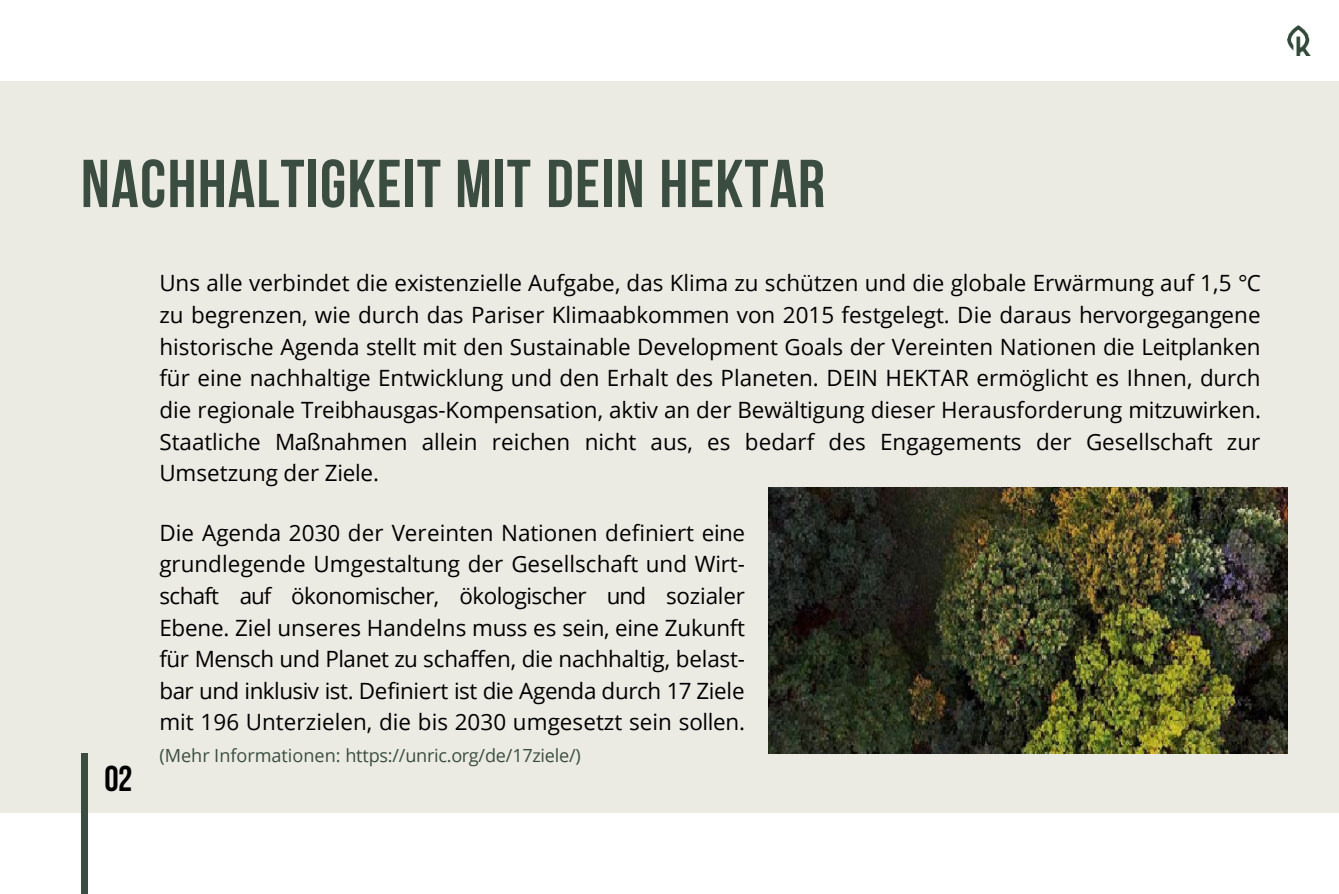
<style>
.page{position:relative;width:1339px;height:894px;background:#fff}
.page>*{position:absolute;margin:0;border:0;box-sizing:border-box;transform-origin:0 0}
.t1{font:67.5px "Bebas Neue";letter-spacing:.02em;color:#3a4d40}
.t2{font:36px "Bebas Neue";color:#000}
.t3{font:22.5px/31.5px "Open Sans";color:#000;text-align:justify}
.t4{font:18px "Open Sans";letter-spacing:-.01em;color:#3a4d40}
</style>
<div class="page">
<div style="left:0;top:81px;width:1339px;height:731px;background:#ecebe3"></div>
<img style="left:768px;top:487px;width:519px;height:265px">
<img style="left:1287px;top:26px;width:23px;height:29px">
<div style="left:81px;top:752px;width:6px;height:141px;background:#3a4d40"></div>
<h2 class="t1" style="left:81px;top:147px;width:745px">NACHHALTIGKEIT MIT DEIN HEKTAR</h2>
<p class="t2" style="left:105px;top:759px;width:29px">02</p>
<p class="t3" style="left:159px;top:267px;width:1103px">Uns alle verbindet die existenzielle Aufgabe, das Klima zu schützen und die globale Erwärmung auf 1,5 °C zu begrenzen, wie durch das Pariser Klimaabkommen von 2015 festgelegt. Die daraus hervorgegangene historische Agenda stellt mit den Sustainable Development Goals der Vereinten Nationen die Leitplanken für eine nachhaltige Entwicklung und den Erhalt des Planeten. DEIN HEKTAR ermöglicht es Ihnen, durch die regionale Treibhausgas-Kompensation, aktiv an der Bewältigung dieser Herausforderung mitzuwirken.<br>Staatliche Maßnahmen allein reichen nicht aus, es bedarf des Engagements der Gesellschaft zur Umsetzung der Ziele.</p>
<p class="t3" style="left:159px;top:516px;width:587px">Die Agenda 2030 der Vereinten Nationen definiert eine grundlegende Umgestaltung der Gesellschaft und Wirt&shy;schaft auf ökonomischer, ökologischer und sozialer Ebene. Ziel unseres Handelns muss es sein, eine Zukunft für Mensch und Planet zu schaffen, die nachhaltig, belast&shy;bar und inklusiv ist. Definiert ist die Agenda durch 17 Ziele mit 196 Unterzielen, die bis 2030 umgesetzt sein sollen.</p>
<p class="t4" style="left:159px;top:742px;width:423px">(Mehr Informationen: https://unric.org/de/17ziele/)</p>
</div>
